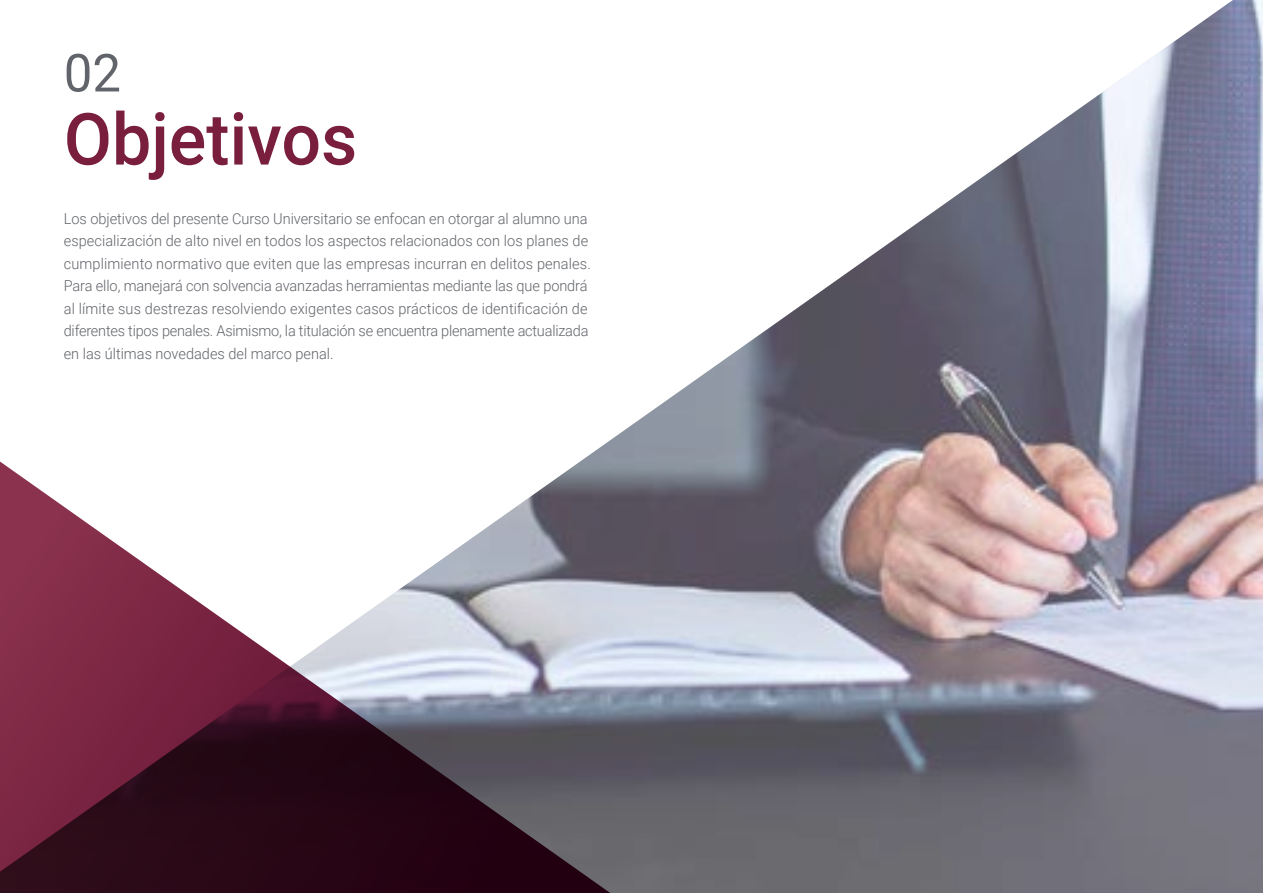
<style>
.page{position:relative;width:1263px;height:893px;background:#fff}
.page>*{position:absolute;margin:0;border:0;box-sizing:border-box;transform-origin:0 0}
.t1{font:500 72px "Roboto";color:#791e3c}
.t2{font:52.5px "Roboto";color:#61646a}
.t3{font:300 15px/22.5px "Roboto";color:#61646a}
</style>
<div class="page">
<img style="left:602px;top:0;width:661px;height:893px">
<svg style="left:0;top:446px;width:640px;height:447px"></svg>
<h2 class="t2" style="left:64px;top:36px;width:59px">02</h2>
<h1 class="t1" style="left:64px;top:89px;width:295px">Objetivos</h1>
<p class="t3" style="left:64px;top:207px;width:529px">Los objetivos del presente Curso Universitario se enfocan en otorgar al alumno una especialización de alto nivel en todos los aspectos relacionados con los planes de cumplimiento normativo que eviten que las empresas incurran en delitos penales.<br>Para ello, manejará con solvencia avanzadas herramientas mediante las que pondrá al límite sus destrezas resolviendo exigentes casos prácticos de identificación de diferentes tipos penales. Asimismo, la titulación se encuentra plenamente actualizada en las últimas novedades del marco penal.</p>
</div>
